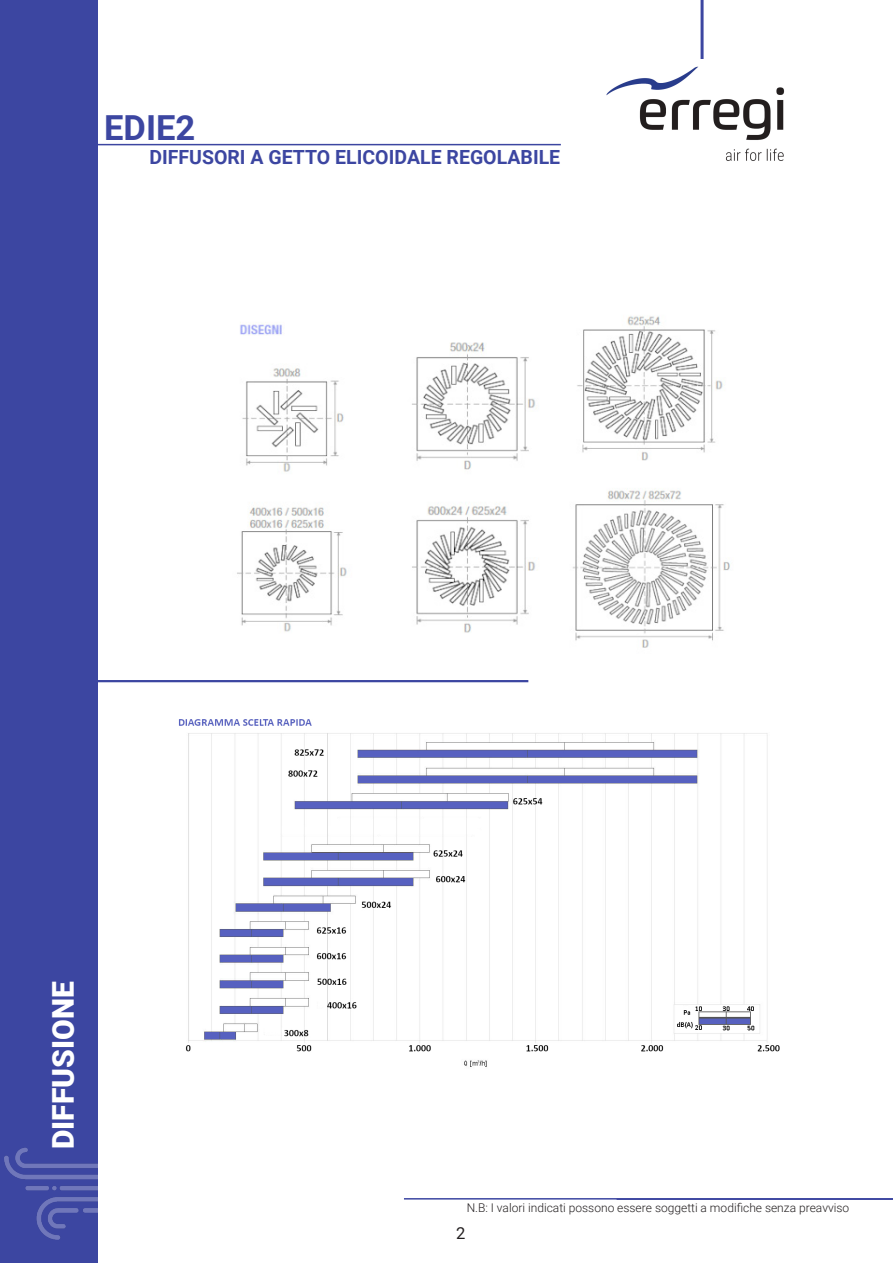
<style>
.page{position:relative;width:893px;height:1263px;background:#fff}
.page>*{position:absolute;margin:0;border:0;box-sizing:border-box;transform-origin:0 0}
.t1{font:700 34.5px "Roboto";color:#3c46a1}
.t2{font:900 30px "Roboto";color:#fff}
.t3{font:700 19.5px "Roboto";color:#3c46a1}
.t4{font:16.5px "Roboto";color:#231f20}
.t5{font:300 12px "Roboto";color:#231f20}
</style>
<div class="page">
<hr style="left:84px;top:144px;width:477px;height:1px;background:#3c46a1">
<hr style="left:701px;top:0;width:3px;height:60px;background:#3c46a1">
<img style="left:606px;top:59px;width:179px;height:102px">
<div style="left:0;top:0;width:98px;height:1263px;background:#3c46a1"></div>
<hr style="left:617px;top:1198px;width:276px;height:2px;background:#3c46a1">
<img style="left:5px;top:1147px;width:92px;height:93px">
<img style="left:237px;top:316px;width:493px;height:332px">
<img style="left:179px;top:719px;width:601px;height:348px">
<hr style="left:404px;top:1198px;width:489px;height:1px;background:#3c46a1">
<hr style="left:30px;top:680px;width:498px;height:2px;background:#3c46a1">
<p class="t1" style="left:104px;top:104px;width:93px">EDIE2</p>
<p class="t3" style="left:149px;top:144px;width:412px">DIFFUSORI A GETTO ELICOIDALE REGOLABILE</p>
<p class="t2" style="left:42px;top:1149px;width:169px;rotate:-90deg">DIFFUSIONE</p>
<p class="t5" style="left:467px;top:1200px;width:384px">N.B: I valori indicati possono essere soggetti a modifiche senza preavviso</p>
<p class="t4" style="left:456px;top:1221px;width:11px">2</p>
</div>
